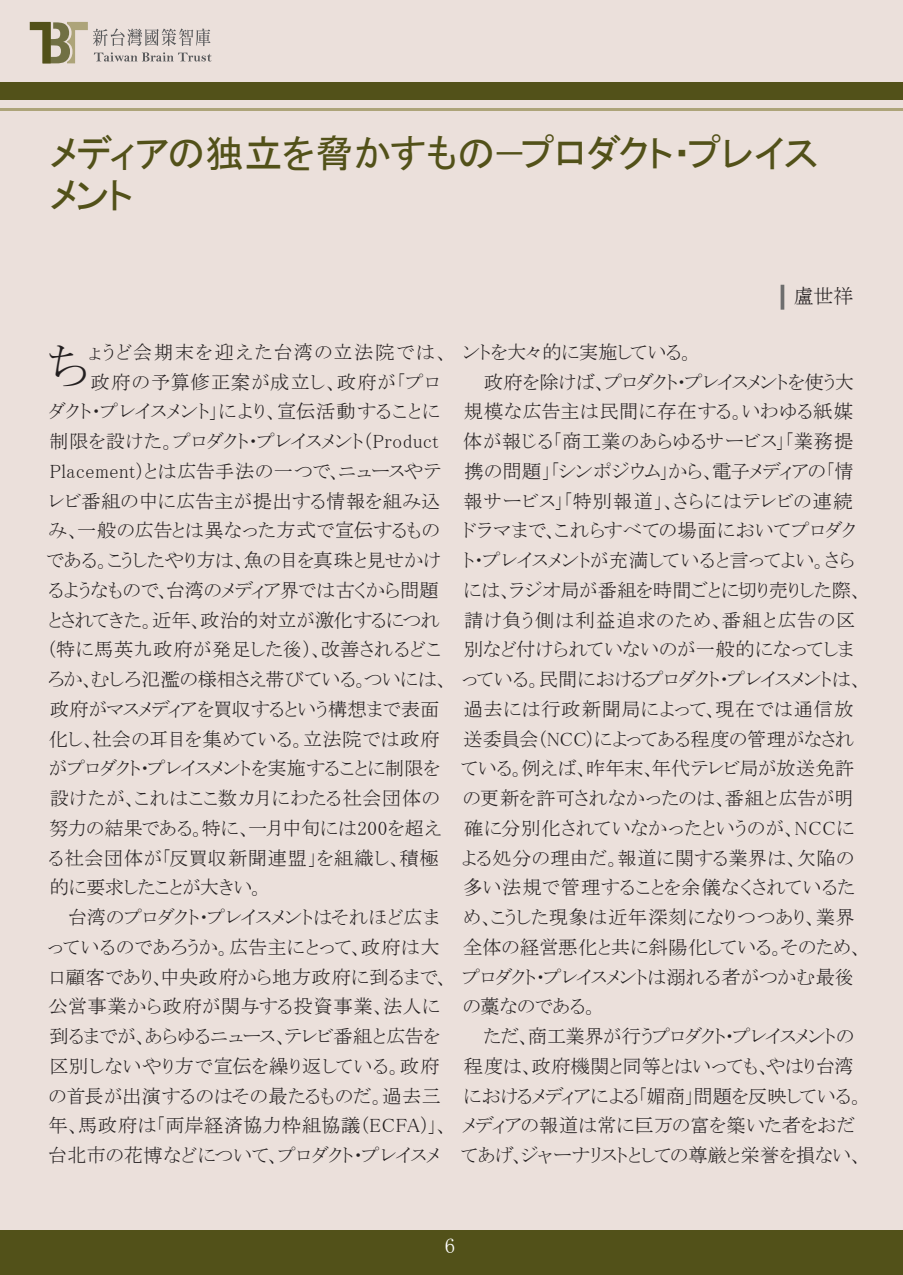
<style>
.page{position:relative;width:903px;height:1275px;background:#ebe0db}
.page>*{position:absolute;margin:0;border:0;box-sizing:border-box;transform-origin:0 0}
.內文{font:49px "MS P Mincho";color:#231f20}
.t1{font:38.5px/42px "MS P Gothic";letter-spacing:-.02em;color:#525119}
.t2{font:21px "MS P Mincho";color:#fff}
.段落1{font:20.12px "MS P Mincho";color:#231f20}
.內文-2{font:19.25px/29.8px "MS P Mincho";letter-spacing:.01em;color:#231f20;text-align:center}
.內文-3{font:19.25px/29.8px "MS P Mincho";letter-spacing:-.01em;color:#231f20}
.內文-4{font:19.25px "MS P Mincho";letter-spacing:.03em;color:#231f20}
.內文-5{font:19.25px "MS P Mincho";letter-spacing:-.02em;color:#231f20}
.內文-6{font:19.25px "MS P Mincho";letter-spacing:-.025em;color:#231f20}
.內文-7{font:19.25px "MS P Mincho";letter-spacing:.035em;color:#231f20}
.內文-8{font:19.25px "MS P Mincho";letter-spacing:.08em;color:#231f20}
.內文-9{font:19.25px "MS P Mincho";letter-spacing:.055em;color:#231f20}
</style>
<div class="page">
<div style="left:0;top:83px;width:903px;height:17px;background:#525119"></div>
<hr style="left:0;top:108px;width:903px;height:3px;background:#ada479">
<svg style="left:30px;top:22px;width:182px;height:41px"></svg>
<div style="left:0;top:1230px;width:903px;height:45px;background:#525119"></div>
<svg style="left:780px;top:285px;width:4px;height:25px"></svg>
<p class="t1" style="left:50px;top:132px;width:770px">メディアの独立を脅かすもの—プロダクト・プレイスメント</p>
<p class="內文" style="left:46px;top:342px;width:46px">ち</p>
<p class="內文-8" style="left:88px;top:342px;width:362px">ょうど会期末を迎えた台湾の立法院では、</p>
<p class="內文-9" style="left:90px;top:372px;width:351px">政府の予算修正案が成立し、政府が「プロ</p>
<p class="內文-4" style="left:49px;top:402px;width:393px">ダクト・プレイスメント」により、宣伝活動することに</p>
<p class="內文-2" style="left:50px;top:426px;width:391px">制限を設けた。プロダクト・プレイスメント（Product</p>
<p class="內文-4" style="left:50px;top:461px;width:393px">Placement）とは広告手法の一つで、ニュースやテ</p>
<p class="內文-2" style="left:49px;top:486px;width:393px">レビ番組の中に広告主が提出する情報を組み込</p>
<p class="內文-2" style="left:48px;top:515px;width:393px">み、一般の広告とは異なった方式で宣伝するもの</p>
<p class="內文-3" style="left:46px;top:545px;width:396px">である。こうしたやり方は、魚の目を真珠と見せかけ</p>
<p class="內文-3" style="left:48px;top:575px;width:392px">るようなもので、台湾のメディア界では古くから問題</p>
<p class="內文-6" style="left:48px;top:610px;width:393px">とされてきた。近年、政治的対立が激化するにつれ</p>
<p class="內文-2" style="left:47px;top:634px;width:396px">（特に馬英九政府が発足した後）、改善されるどこ</p>
<p class="內文-3" style="left:48px;top:664px;width:403px">ろか、むしろ氾濫の様相さえ帯びている。ついには、</p>
<p class="內文-3" style="left:50px;top:694px;width:391px">政府がマスメディアを買収するという構想まで表面</p>
<p class="內文-2" style="left:49px;top:724px;width:392px">化し、社会の耳目を集めている。立法院では政府</p>
<p class="內文-3" style="left:49px;top:753px;width:393px">がプロダクト・プレイスメントを実施することに制限を</p>
<p class="內文-2" style="left:50px;top:783px;width:391px">設けたが、これはここ数カ月にわたる社会団体の</p>
<p class="內文-2" style="left:50px;top:813px;width:394px">努力の結果である。特に、一月中旬には200を超え</p>
<p class="內文-7" style="left:48px;top:848px;width:392px">る社会団体が「反買収新聞連盟」を組織し、積極</p>
<p class="內文-5" style="left:50px;top:878px;width:216px">的に要求したことが大きい。</p>
<p class="內文-2" style="left:47px;top:902px;width:403px">台湾のプロダクト・プレイスメントはそれほど広ま<br>っているのであろうか。広告主にとって、政府は大口顧客であり、中央政府から地方政府に到るまで、公営事業から政府が関与する投資事業、法人に到るまでが、あらゆるニュース、テレビ番組と広告を区別しないやり方で宣伝を繰り返している。政府の首長が出演するのはその最たるものだ。過去三年、馬政府は「両岸経済協力枠組協議（ECFA）」、台北市の花博などについて、プロダクト・プレイスメ</p>
<p class="段落1" style="left:793px;top:286px;width:61px">盧世祥</p>
<p class="內文-5" style="left:463px;top:342px;width:233px">ントを大々的に実施している。</p>
<p class="內文-2" style="left:460px;top:367px;width:404px;text-align:left;text-indent:23px">政府を除けば、プロダクト・プレイスメントを使う大規模な広告主は民間に存在する。いわゆる紙媒体が報じる「商工業のあらゆるサービス」「業務提携の問題」「シンポジウム」から、電子メディアの「情報サービス」「特別報道」、さらにはテレビの連続ドラマまで、これらすべての場面においてプロダクト・プレイスメントが充満していると言ってよい。さらには、ラジオ局が番組を時間ごとに切り売りした際、請け負う側は利益追求のため、番組と広告の区別など付けられていないのが一般的になってしまっている。民間におけるプロダクト・プレイスメントは、過去には行政新聞局によって、現在では通信放送委員会（NCC）によってある程度の管理がなされている。例えば、昨年末、年代テレビ局が放送免許の更新を許可されなかったのは、番組と広告が明確に分別化されていなかったというのが、NCCによる処分の理由だ。報道に関する業界は、欠陥の多い法規で管理することを余儀なくされているため、こうした現象は近年深刻になりつつあり、業界全体の経営悪化と共に斜陽化している。そのため、プロダクト・プレイスメントは溺れる者がつかむ最後の藁なのである。</p>
<p class="內文-3" style="left:460px;top:1021px;width:405px;text-indent:23px">ただ、商工業界が行うプロダクト・プレイスメントの程度は、政府機関と同等とはいっても、やはり台湾におけるメディアによる「媚商」問題を反映している。メディアの報道は常に巨万の富を築いた者をおだてあげ、ジャーナリストとしての尊厳と栄誉を損ない、</p>
<p class="t2" style="left:445px;top:1235px;width:12px">6</p>
</div>
